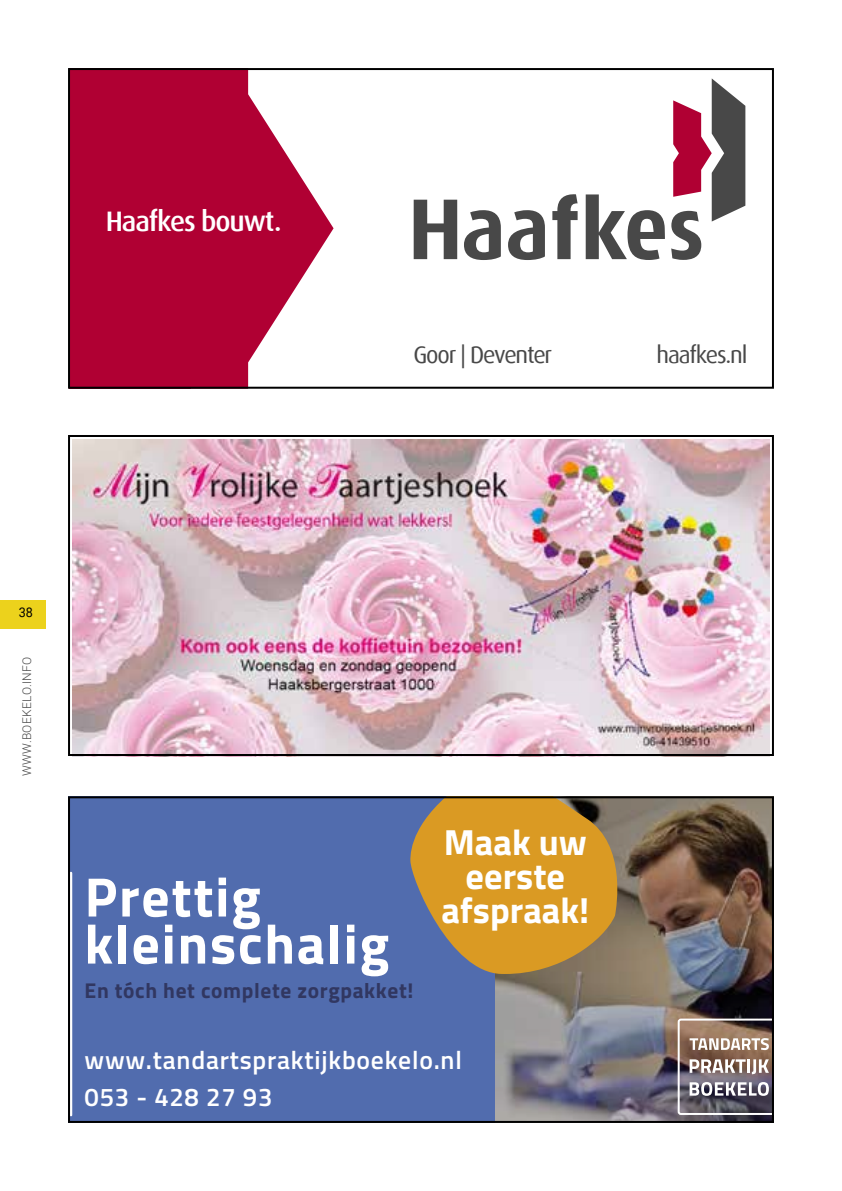
<style>
.page{position:relative;width:842px;height:1191px;background:#fff}
.page>*{position:absolute;margin:0;border:0;box-sizing:border-box;transform-origin:0 0}
.t1{font:700 55.6px/47px "Titillium Web";letter-spacing:.03em;color:#fff}
.t2{font:700 36.4px/34.2px "Titillium Web";color:#fff;text-align:center}
.t3{font:500 28.2px "Dax";letter-spacing:-.04em;color:#fff}
.t4{font:600 25.6px/36.8px "Titillium Web";letter-spacing:.03em;color:#fff}
.t5{font:23.8px "Dax";letter-spacing:-.05em;color:#484848}
.t6{font:700 21.4px "Titillium Web";letter-spacing:.03em;color:#313761}
.t7{font:13.4px "Roboto";color:#000;scale:.95 1}
.t8{font:300 12px "Roboto";letter-spacing:.035em;color:#484848}
</style>
<div class="page">
<svg style="left:191px;top:71px;width:143px;height:315px;fill:#b00033"></svg>
<div style="left:69px;top:68px;width:122px;height:321px;background:#b00033"></div>
<svg style="left:552px;top:194px;width:26px;height:65px"></svg>
<svg style="left:671px;top:78px;width:74px;height:182px"></svg>
<svg style="left:464px;top:210px;width:37px;height:50px"></svg>
<svg style="left:508px;top:210px;width:37px;height:50px"></svg>
<svg style="left:586px;top:194px;width:79px;height:66px"></svg>
<svg style="left:414px;top:200px;width:43px;height:59px"></svg>
<div style="left:68px;top:68px;width:706px;height:321px;border:2px solid #000"></div>
<img style="left:72px;top:439px;width:698px;height:314px">
<div style="left:68px;top:435px;width:706px;height:321px;border:2px solid #000"></div>
<img style="left:495px;top:799px;width:276px;height:321px">
<div style="left:68px;top:796px;width:427px;height:327px;background:#516cae"></div>
<svg style="left:678px;top:1018px;width:93px;height:97px"></svg>
<hr style="left:70px;top:873px;width:2px;height:242px;background:#fff">
<svg style="left:410px;top:799px;width:216px;height:175px;background:#bd8f3a"></svg>
<div style="left:68px;top:796px;width:706px;height:327px;border:2px solid #000"></div>
<div style="left:0;top:600px;width:46px;height:28px;background:#ecd21c"></div>
<p class="t3" style="left:106px;top:206px;width:177px">Haafkes bouwt.</p>
<p class="t5" style="left:413px;top:342px;width:140px">Goor | Deventer</p>
<p class="t5" style="left:657px;top:342px;width:92px">haafkes.nl</p>
<p class="t7" style="left:19px;top:603px;width:16px">38</p>
<p class="t8" style="left:19px;top:776px;width:121px;rotate:-90deg">WWW.BOEKELO.INFO</p>
<h1 class="t1" style="left:85px;top:870px;width:306px">Prettig kleinschalig</h1>
<p class="t6" style="left:85px;top:974px;width:330px">En tóch het complete zorgpakket!</p>
<h2 class="t2" style="left:441px;top:823px;width:150px">Maak uw eerste afspraak!</h2>
<p class="t4" style="left:85px;top:1040px;width:379px">www.tandartspraktijkboekelo.nl<br>053 - 428 27 93</p>
</div>
